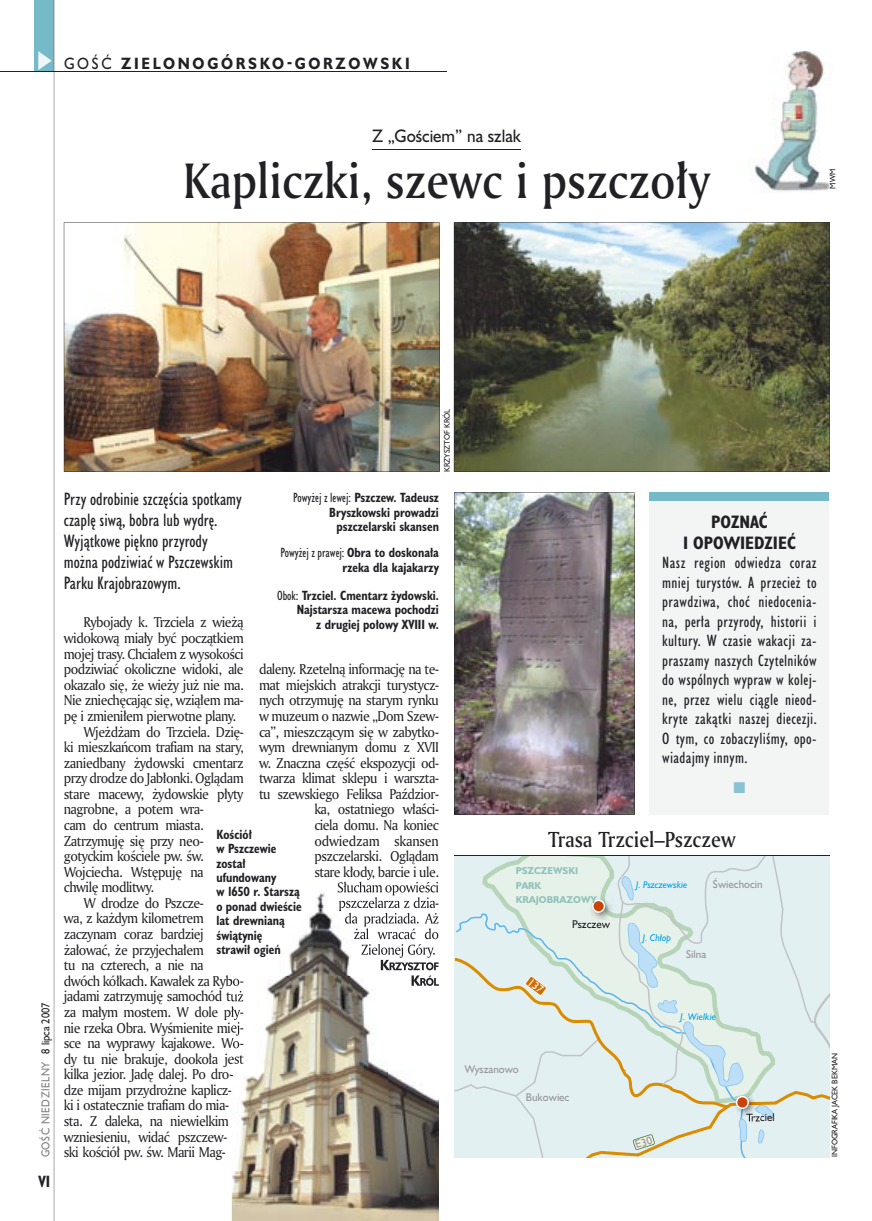
<style>
.page{position:relative;width:872px;height:1221px;background:#fff}
.page>*{position:absolute;margin:0;border:0;box-sizing:border-box;transform-origin:0 0}
.t1{font:48px "Amerigo Md PL";color:#212125;scale:.9 1}
.t2{font:21px "Amerigo Md PL";color:#212125;scale:.9 1}
.t3{font:16.5px/21px "Humanst 521 Cn PL";color:#212125}
.t4{font:700 16.5px/21px "Humanst 521 Cn PL";color:#212125;text-align:center}
.t5{font:16.5px "Humanst 521 PL";color:#212125;scale:.94 1}
.t6{font:15px/19.5px "Humanst 521 Cn PL";letter-spacing:.02em;color:#212125;text-align:justify}
.t7{font:700 15px "Humanst 521 PL";letter-spacing:.2em;color:#212125;scale:.9 1}
.t8{font:700 15px "Humanst 521 Cn PL";color:#212125;scale:.94 1}
.t9{font:13.8px/15.6px "Amerigo PL";letter-spacing:-.04em;color:#212125;text-align:right;scale:.94 1}
.t10{font:700 12.3px/14.4px "Humanst 521 Cn PL";color:#212125;text-align:right;scale:.94 1}
.t11{font:10.5px "Humanst 521 PL";letter-spacing:.05em;color:#7f7e83;scale:.9 1}
.t12{font:10.35px "Humanst 521 PL";color:#969599}
.t13{font:10.35px "Humanst 521 PL";color:#212125}
.t14{font:700 9.15px/14.7px "Humanst 521 PL";color:#8ec2b7}
.t15{font:italic 9px "Humanst 521 PL";color:#00a3e5}
.t16{font:7.5px "Humanst 521 PL";color:#212125;scale:.94 1}
.s1{font-weight:400}
.s2{color:#212125}
</style>
<div class="page">
<div style="left:35px;top:0;width:19px;height:72px;background:#76baca"></div>
<svg style="left:38px;top:51px;width:14px;height:19px"></svg>
<hr style="left:54px;top:0;width:1px;height:1220px;background:#212125">
<hr style="left:0;top:72px;width:447px;height:1px;background:#212125">
<img style="left:755px;top:51px;width:75px;height:141px">
<hr style="left:454px;top:855px;width:375px;height:1px;background:#212125">
<hr style="left:372px;top:149px;width:149px;height:1px;background:#212125">
<img style="left:64px;top:222px;width:375px;height:249px">
<svg style="left:454px;top:222px;width:375px;height:249px;background:#6b7059"></svg>
<div style="left:649px;top:492px;width:180px;height:322px;background:#f3f4f4"></div>
<div style="left:649px;top:492px;width:180px;height:8px;background:#76baca"></div>
<img style="left:232px;top:879px;width:207px;height:341px">
<svg style="left:232px;top:975px;width:11px;height:13px"></svg>
<img style="left:232px;top:990px;width:12px;height:14px">
<svg style="left:232px;top:1006px;width:11px;height:13px"></svg>
<img style="left:232px;top:1021px;width:11px;height:14px">
<img style="left:232px;top:1037px;width:12px;height:15px">
<img style="left:232px;top:1052px;width:12px;height:14px">
<svg style="left:232px;top:1068px;width:1px;height:14px"></svg>
<img style="left:338px;top:881px;width:101px;height:14px">
<img style="left:339px;top:897px;width:99px;height:13px">
<img style="left:345px;top:912px;width:94px;height:14px">
<img style="left:354px;top:928px;width:85px;height:11px">
<img style="left:361px;top:943px;width:74px;height:14px">
<img style="left:381px;top:959px;width:58px;height:11px">
<img style="left:411px;top:975px;width:28px;height:10px">
<img style="left:454px;top:492px;width:180px;height:322px">
<svg style="left:454px;top:856px;width:375px;height:301px;background:#dfebe9"></svg>
<p class="t7" style="left:64px;top:53px;width:385px"><span class="s1">GOŚĆ</span> ZIELONOGÓRSKO-GORZOWSKI</p>
<p class="t5" style="left:372px;top:124px;width:160px">Z „Gościem” na szlak</p>
<h1 class="t1" style="left:183px;top:148px;width:586px">Kapliczki, szewc i pszczoły</h1>
<p class="t16" style="left:827px;top:189px;width:22px;rotate:-90deg">MWM</p>
<p class="t11" style="left:38px;top:1157px;width:173px;rotate:-90deg">GOŚĆ NIEDZIELNY <span class="s2">8 lipca 2007</span></p>
<p class="t8" style="left:38px;top:1170px;width:14px">VI</p>
<p class="t16" style="left:442px;top:471px;width:69px;rotate:-90deg">KRZYSZTOF KRÓL</p>
<p class="t3" style="left:64px;top:488px;width:180px">Przy odrobinie szczęścia spotkamy czaplę siwą, bobra lub wydrę.<br>Wyjątkowe piękno przyrody można podziwiać w Pszczewskim<br>Parku Krajobrazowym.</p>
<p class="t9" style="left:83px;top:614px;width:172px">Rybojady k. Trzciela z wieżą</p>
<p class="t9" style="left:64px;top:630px;width:193px">widokową miały być początkiem</p>
<p class="t9" style="left:64px;top:645px;width:193px">mojej trasy. Chciałem z wysokości</p>
<p class="t9" style="left:64px;top:661px;width:193px">podziwiać okoliczne widoki, ale</p>
<p class="t9" style="left:64px;top:676px;width:193px">okazało się, że wieży już nie ma.</p>
<p class="t9" style="left:64px;top:692px;width:193px">Nie zniechęcając się, wziąłem ma-</p>
<p class="t9" style="left:64px;top:707px;width:185px">pę i zmieniłem pierwotne plany.</p>
<p class="t9" style="left:83px;top:723px;width:172px">Wjeżdżam do Trzciela. Dzię-</p>
<p class="t9" style="left:64px;top:739px;width:193px">ki mieszkańcom trafiam na stary,</p>
<p class="t9" style="left:64px;top:754px;width:193px">zaniedbany żydowski cmentarz</p>
<p class="t9" style="left:64px;top:770px;width:193px">przy drodze do Jabłonki. Oglądam</p>
<p class="t9" style="left:64px;top:785px;width:193px">stare macewy, żydowskie płyty</p>
<p class="t9" style="left:64px;top:801px;width:150px">nagrobne, a potem wra-</p>
<p class="t9" style="left:64px;top:816px;width:150px">cam do centrum miasta.</p>
<p class="t9" style="left:64px;top:832px;width:150px">Zatrzymuję się przy neo-</p>
<p class="t9" style="left:64px;top:848px;width:150px">gotyckim kościele pw. św.</p>
<p class="t9" style="left:64px;top:863px;width:150px">Wojciecha. Wstępuję na</p>
<p class="t9" style="left:64px;top:879px;width:97px">chwilę modlitwy.</p>
<p class="t9" style="left:83px;top:894px;width:130px">W drodze do Pszcze-</p>
<p class="t9" style="left:64px;top:910px;width:150px">wa, z każdym kilometrem</p>
<p class="t9" style="left:64px;top:925px;width:150px">zaczynam coraz bardziej</p>
<p class="t9" style="left:64px;top:941px;width:150px">żałować, że przyjechałem</p>
<p class="t9" style="left:64px;top:957px;width:150px">tu na czterech, a nie na</p>
<p class="t9" style="left:64px;top:972px;width:193px">dwóch kółkach. Kawałek za Rybo-</p>
<p class="t9" style="left:64px;top:988px;width:193px">jadami zatrzymuję samochód tuż</p>
<p class="t9" style="left:64px;top:1003px;width:193px">za małym mostem. W dole pły-</p>
<p class="t9" style="left:64px;top:1019px;width:193px">nie rzeka Obra. Wyśmienite miej-</p>
<p class="t9" style="left:64px;top:1034px;width:193px">sce na wyprawy kajakowe. Wo-</p>
<p class="t9" style="left:64px;top:1050px;width:193px">dy tu nie brakuje, dookoła jest</p>
<p class="t9" style="left:64px;top:1066px;width:182px">kilka jezior. Jadę dalej. Po dro-</p>
<p class="t9" style="left:64px;top:1081px;width:180px">dze mijam przydrożne kaplicz-</p>
<p class="t9" style="left:64px;top:1097px;width:177px">ki i ostatecznie trafiam do mia-</p>
<p class="t9" style="left:64px;top:1112px;width:177px">sta. Z daleka, na niewielkim</p>
<p class="t9" style="left:64px;top:1128px;width:175px">wzniesieniu, widać pszczew-</p>
<p class="t9" style="left:64px;top:1143px;width:174px">ski kościół pw. św. Marii Mag-</p>
<p class="t10" style="left:293px;top:490px;width:157px"><span class="s1">Powyżej z lewej:</span> Pszczew. Tadeusz<br>Bryszkowski prowadzi pszczelarski skansen</p>
<p class="t10" style="left:280px;top:545px;width:170px"><span class="s1">Powyżej z prawej:</span> Obra to doskonała rzeka dla kajakarzy</p>
<p class="t10" style="left:277px;top:587px;width:174px"><span class="s1">Obok:</span> Trzciel. Cmentarz żydowski.<br>Najstarsza macewa pochodzi<br>z drugiej połowy XVIII w.</p>
<p class="t9" style="left:259px;top:661px;width:193px">daleny. Rzetelną informację na te&shy;mat miejskich atrakcji turystycz&shy;nych otrzymuję na starym rynku w muzeum o nazwie „Dom Szew&shy;ca”, mieszczącym się w zabytko&shy;wym drewnianym domu z XVII w. Znaczna część ekspozycji od&shy;twarza klimat sklepu i warszta&shy;tu szewskiego Feliksa Paździor&shy;ka, ostatniego właści-<br>ciela domu. Na koniec odwiedzam skansen pszczelarski. Oglądam<br>stare kłody, barcie i ule.</p>
<p class="t10" style="left:216px;top:826px;width:92px;text-align:left">Kościół<br>w Pszczewie został ufundowany<br>w 1650 r. Starszą o ponad dwieście lat drewnianą świątynię<br>strawił ogień</p>
<p class="t4" style="left:683px;top:510px;width:114px">POZNAĆ<br>I OPOWIEDZIEĆ</p>
<p class="t6" style="left:662px;top:552px;width:156px">Nasz region odwiedza coraz mniej turystów. A przecież to prawdziwa, choć niedocenia&shy;na, perła przyrody, historii i kultury. W czasie wakacji za&shy;praszamy naszych Czytelników do wspólnych wypraw w kolej&shy;ne, przez wielu ciągle nieod&shy;kryte zakątki naszej diecezji.<br>O tym, co zobaczyliśmy, opo&shy;wiadajmy innym.</p>
<h2 class="t2" style="left:548px;top:825px;width:210px">Trasa Trzciel–Pszczew</h2>
<p class="t14" style="left:516px;top:862px;width:83px">PSZCZEWSKI<br>PARK<br>KRAJOBRAZOWY</p>
<p class="t13" style="left:572px;top:917px;width:39px">Pszczew</p>
<p class="t12" style="left:465px;top:1062px;width:55px">Wyszanowo</p>
<p class="t12" style="left:526px;top:1089px;width:45px">Bukowiec</p>
<p class="t15" style="left:636px;top:878px;width:53px">J. Pszczewskie</p>
<p class="t15" style="left:642px;top:931px;width:30px">J. Chłop</p>
<p class="t12" style="left:713px;top:877px;width:51px">Świechocin</p>
<p class="t12" style="left:686px;top:947px;width:21px">Silna</p>
<p class="t15" style="left:680px;top:1010px;width:37px">J. Wielkie</p>
<p class="t13" style="left:746px;top:1110px;width:30px">Trzciel</p>
<p class="t16" style="left:829px;top:1156px;width:112px;rotate:-90deg">INFOGRAFIKA JACEK BEKMAN</p>
</div>
